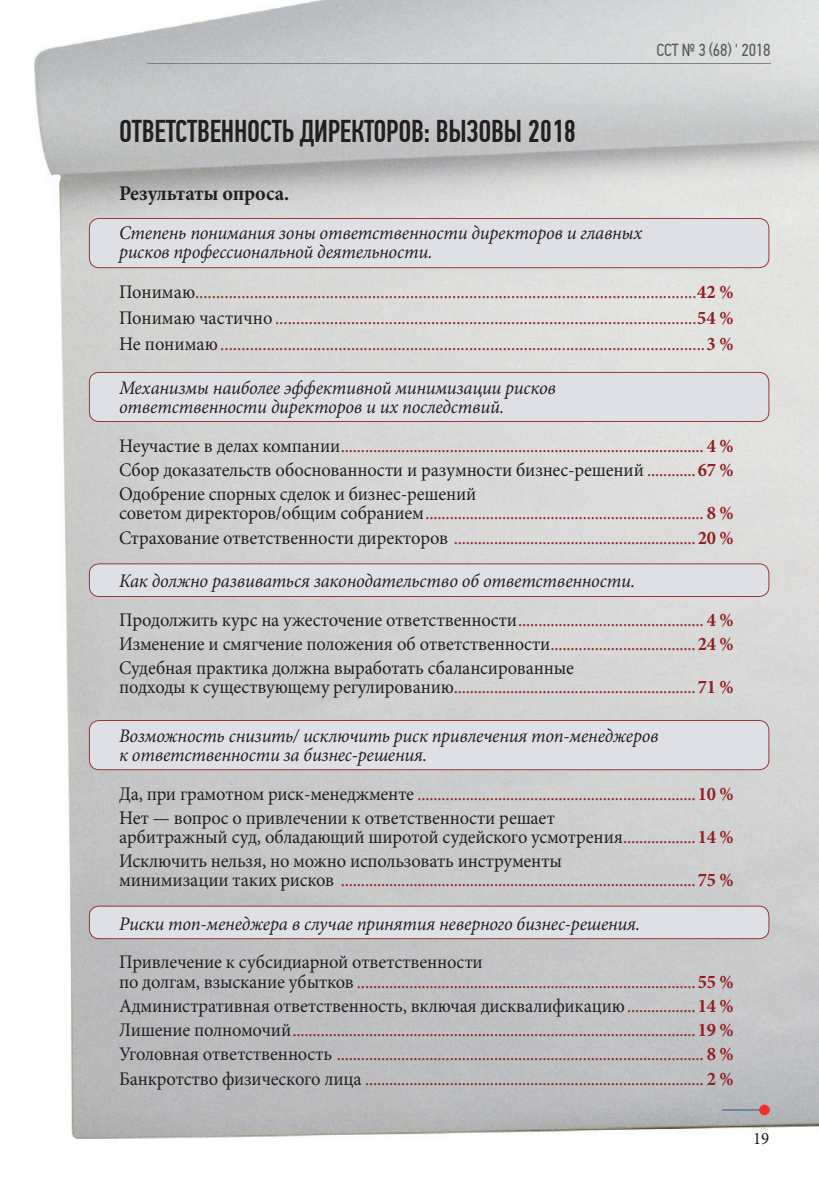
<style>
.page{position:relative;width:819px;height:1191px;background:#fff}
.page>*{position:absolute;margin:0;border:0;box-sizing:border-box;transform-origin:0 0}
.t1{font:500 31.5px "PF Din Text Comp Pro";letter-spacing:-.01em;color:#231f20;scale:.96 1}
.t2{font:700 21px "Minion Pro";letter-spacing:-.01em;color:#231f20;scale:.96 1}
.t3{font:19.25px/24.2px "Minion Pro";letter-spacing:-.01em;color:#911f23;text-align:justify;scale:.96 1}
.t4{font:19.25px/24.2px "Minion Pro";letter-spacing:-.01em;color:#231f20;scale:.96 1}
.t5{font:italic 19.25px/19.2px "Minion Pro";letter-spacing:-.01em;color:#231f20;scale:.96 1}
.t6{font:17.5px "PF Din Text Cond Pro";letter-spacing:-.01em;color:#57585a;scale:.96 1}
.t7{font:17.5px "Minion Pro";color:#231f20;scale:.96 1}
.s1{color:#231f20}
.s2{font-weight:700}
.s3{color:#911f23}
.s4{font-weight:700;color:#911f23}
.s5{font-style:normal}
.s6{font-style:normal;color:#911f23}
.s7{font-weight:700;font-style:normal;color:#911f23}
</style>
<div class="page">
<img style="left:35px;top:0;width:784px;height:1138px">
<hr style="left:147px;top:63px;width:623px;height:1px;background:#808285">
<div style="left:89px;top:218px;width:680px;height:50px;background:#dfe0e5"></div>
<div style="left:89px;top:372px;width:680px;height:50px;background:#dfe0e5"></div>
<svg style="left:89px;top:563px;width:680px;height:34px;background:#dad5d9"></svg>
<svg style="left:89px;top:905px;width:680px;height:34px;background:#dad5da"></svg>
<div style="left:89px;top:720px;width:680px;height:50px;background:#dfe0e5"></div>
<hr style="left:722px;top:1109px;width:40px;height:1px;background:#6d89a1">
<div style="left:759px;top:1104px;width:10px;height:11px;background:#ee2f2c;border-radius:50%"></div>
<h1 class="t1" style="left:119px;top:113px;width:477px">ОТВЕТСТВЕННОСТЬ ДИРЕКТОРОВ: ВЫЗОВЫ 2018</h1>
<p class="t6" style="left:656px;top:40px;width:120px">CСТ № 3 (68) ' 2018</p>
<p class="t2" style="left:119px;top:179px;width:178px">Результаты опроса.</p>
<p class="t5" style="left:119px;top:223px;width:546px">Степень понимания зоны ответственности директоров и главных рисков профессиональной деятельности.</p>
<p class="t3" style="left:119px;top:279px;width:641px;line-height:25.9px"><span class="s1">Понимаю</span>.......................................................................................................................<span class="s2">42 % </span><span class="s1">Понимаю частично</span> ....................................................................................................<span class="s2">54 % </span><span class="s1">Не понимаю</span> ...................................................................................................................<span class="s2">3 %</span></p>
<p class="t5" style="left:119px;top:378px;width:456px">Механизмы наиболее эффективной минимизации рисков ответственности директоров и их последствий.</p>
<p class="t4" style="left:119px;top:433px;width:641px;text-align:justify">Неучастие в делах компании <span class="s3">..........................................................................................</span> <span class="s4">4 % </span>Сбор доказательств обоснованности и разумности бизнес-решений <span class="s3">............</span><span class="s4">67 % </span>Одобрение спорных сделок и бизнес-решений</p>
<p class="t3" style="left:119px;top:501px;width:641px"><span class="s1">советом директоров/общим собранием</span> ..................................................................... <span class="s2">8 %<br></span><span class="s1">Страхование ответственности директоров</span> ............................................................<span class="s2">20 %</span></p>
<p class="t5" style="left:119px;top:561px;width:641px;line-height:38.5px">Как должно развиваться законодательство об ответственности.<br><span class="s5">Продолжить курс на ужесточение ответственности</span> <span class="s6">..............................................</span> <span class="s7">4 %</span></p>
<p class="t4" style="left:119px;top:631px;width:641px">Изменение и смягчение положения об ответственности <span class="s3">....................................</span><span class="s4">24 %<br></span>Судебная практика должна выработать сбалансированные</p>
<p class="t3" style="left:119px;top:675px;width:641px"><span class="s1">подходы к существующему регулированию</span>............................................................<span class="s2">71 %</span></p>
<p class="t5" style="left:119px;top:726px;width:563px">Возможность снизить/ исключить риск привлечения топ-менеджеров к ответственности за бизнес-решения.</p>
<p class="t4" style="left:119px;top:781px;width:641px">Да, при грамотном риск-менеджменте <span class="s3">.....................................................................</span><span class="s4">10 %<br></span>Нет — вопрос о привлечении к ответственности решает</p>
<p class="t4" style="left:119px;top:825px;width:641px">арбитражный суд, обладающий широтой судейского усмотрения <span class="s3">..................</span><span class="s4">14 %<br></span>Исключить нельзя, но можно использовать инструменты</p>
<p class="t3" style="left:119px;top:868px;width:641px"><span class="s1">минимизации таких рисков</span> ........................................................................................<span class="s2">75 %</span></p>
<p class="t5" style="left:119px;top:914px;width:544px">Риски топ-менеджера в случае принятия неверного бизнес-решения.</p>
<p class="t3" style="left:119px;top:952px;width:641px;line-height:19.2px"><span class="s1">Привлечение к субсидиарной ответственности<br>по долгам, взыскание убытков</span> ....................................................................................<span class="s2">55 %</span></p>
<p class="t3" style="left:119px;top:993px;width:641px"><span class="s1">Административная ответственность, включая дисквалификацию</span> .................<span class="s2">14 % </span><span class="s1">Лишение полномочий</span> ....................................................................................................<span class="s2">19 % </span><span class="s1">Уголовная ответственность</span> ........................................................................................... <span class="s2">8 % </span><span class="s1">Банкротство физического лица</span> .................................................................................... <span class="s2">2 %</span></p>
<p class="t7" style="left:753px;top:1126px;width:18px">19</p>
</div>
